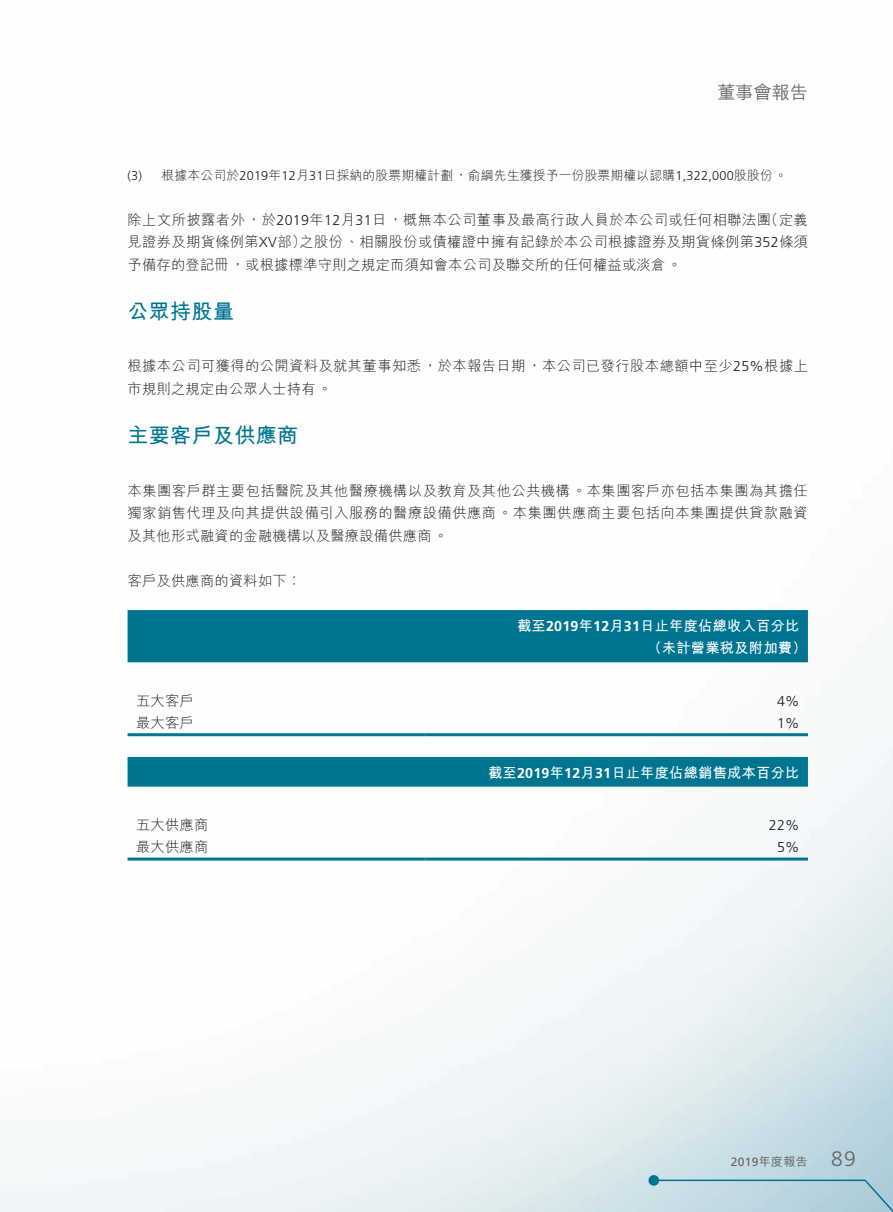
<style>
.page{position:relative;width:893px;height:1212px;background:#fff}
.page>*{position:absolute;margin:0;border:0;box-sizing:border-box;transform-origin:0 0}
.t1{font:700 21px "M Hei HK";letter-spacing:.015em;color:#007592}
.t2{font:500 18px "M Hei HK";letter-spacing:.005em;color:#6f6f6f}
.t3{font:300 14.25px/22.5px "M Hei HK";letter-spacing:.015em;color:#1c1c1b;text-align:justify}
.t4{font:700 14.25px/22.5px "M Hei HK";letter-spacing:.015em;color:#fff}
.t5{font:300 14.25px "Frutiger LT Std";color:#1c1c1b}
.t6{font:300 12.75px "M Hei HK";letter-spacing:.015em;color:#1c1c1b}
.t7{font:12px "Frutiger LT Std";color:#636362}
.s1{font-family:"Frutiger LT Std"}
.s2{font-family:"M Hei HK";font-weight:500}
.s3{font-weight:300;font-size:21px}
</style>
<div class="page">
<img style="left:0;top:610px;width:893px;height:602px">
<div style="left:648px;top:1175px;width:11px;height:11px;background:#007592;border-radius:50%"></div>
<svg style="left:652px;top:1179px;width:241px;height:33px;background:#b2d0db"></svg>
<div style="left:128px;top:610px;width:680px;height:52px;background:#007592"></div>
<hr style="left:128px;top:733px;width:297px;height:3px;background:#007592">
<hr style="left:425px;top:733px;width:383px;height:3px;background:#007592">
<div style="left:128px;top:757px;width:680px;height:30px;background:#007592"></div>
<hr style="left:128px;top:857px;width:297px;height:3px;background:#007592">
<hr style="left:425px;top:857px;width:383px;height:3px;background:#007592">
<p class="t2" style="left:717px;top:79px;width:92px">董事會報告</p>
<p class="t6" style="left:128px;top:166px;width:661px"><span class="s1">(3)</span> 根據本公司於<span class="s1">2019</span>年<span class="s1">12</span>月<span class="s1">31</span>日採納的股票期權計劃，俞綱先生獲授予一份股票期權以認購<span class="s1">1,322,000</span>股股份。</p>
<p class="t3" style="left:128px;top:208px;width:682px">除上文所披露者外，於<span class="s1">2019</span>年<span class="s1">12</span>月<span class="s1">31</span>日，概無本公司董事及最高行政人員於本公司或任何相聯法團（定義見證券及期貨條例第<span class="s1">XV</span>部）之股份、相關股份或債權證中擁有記錄於本公司根據證券及期貨條例第<span class="s1">352</span>條須予備存的登記冊，或根據標準守則之規定而須知會本公司及聯交所的任何權益或淡倉。</p>
<h1 class="t1" style="left:128px;top:296px;width:108px">公眾持股量</h1>
<p class="t3" style="left:128px;top:354px;width:682px">根據本公司可獲得的公開資料及就其董事知悉，於本報告日期，本公司已發行股本總額中至少<span class="s1">25%</span>根據上市規則之規定由公眾人士持有。</p>
<h1 class="t1" style="left:128px;top:420px;width:172px">主要客戶及供應商</h1>
<p class="t3" style="left:128px;top:479px;width:682px">本集團客戶群主要包括醫院及其他醫療機構以及教育及其他公共機構。本集團客戶亦包括本集團為其擔任獨家銷售代理及向其提供設備引入服務的醫療設備供應商。本集團供應商主要包括向本集團提供貸款融資及其他形式融資的金融機構以及醫療設備供應商。</p>
<p class="t3" style="left:128px;top:569px;width:175px">客戶及供應商的資料如下︰</p>
<p class="t4" style="left:647px;top:613px;width:161px;text-indent:-130px">截至<span class="s1">2019</span>年<span class="s1">12</span>月<span class="s1">31</span>日止年度佔總收入百分比（未計營業稅及附加費）</p>
<p class="t3" style="left:136px;top:688px;width:59px">五大客戶</p>
<p class="t5" style="left:777px;top:692px;width:24px">4%</p>
<p class="t3" style="left:136px;top:711px;width:59px">最大客戶</p>
<p class="t5" style="left:777px;top:715px;width:24px">1%</p>
<p class="t4" style="left:488px;top:760px;width:313px">截至<span class="s1">2019</span>年<span class="s1">12</span>月<span class="s1">31</span>日止年度佔總銷售成本百分比</p>
<p class="t3" style="left:136px;top:813px;width:74px">五大供應商</p>
<p class="t5" style="left:769px;top:817px;width:32px">22%</p>
<p class="t3" style="left:136px;top:835px;width:74px">最大供應商</p>
<p class="t5" style="left:777px;top:839px;width:24px">5%</p>
<p class="t7" style="left:731px;top:1155px;width:127px">2019<span class="s2">年度報告</span> <span class="s3">89</span></p>
</div>
